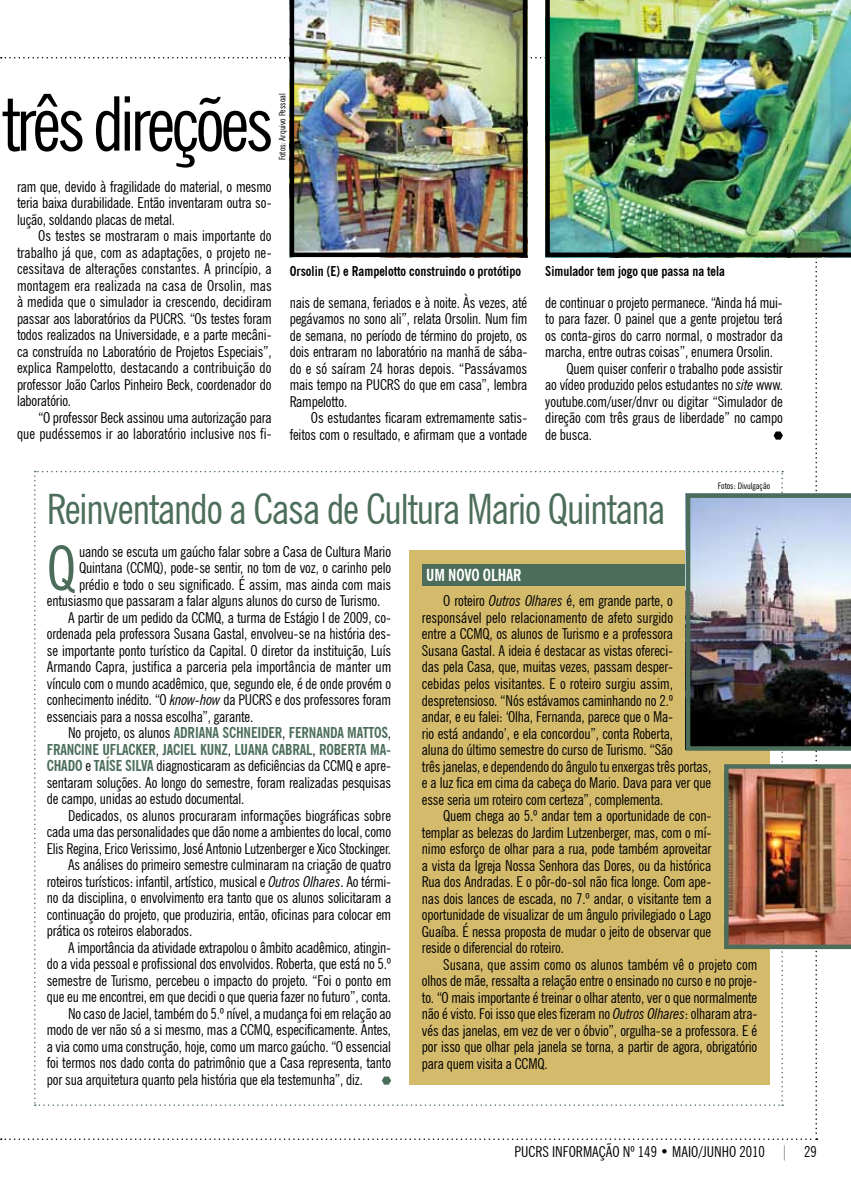
<style>
.page{position:relative;width:851px;height:1191px;background:#fff}
.page>*{position:absolute;margin:0;border:0;box-sizing:border-box;transform-origin:0 0}
.t1{font:condensed 75px "News Gothic BT";letter-spacing:-.05em;color:#000}
.t2{font:condensed 60.6px "News Gothic BT";color:#4b6d5a}
.t3{font:condensed 42px "News Gothic BT";letter-spacing:-.025em;color:#4b6d5a}
.t4{font:700 condensed 16.5px "News Gothic BT";letter-spacing:-.01em;color:#fff}
.t5{font:condensed 15px/16.5px "News Gothic BT";letter-spacing:-.01em;color:#000;text-align:justify}
.t6{font:700 condensed 15px "News Gothic BT";letter-spacing:-.01em;color:#4b6d5a}
.t7{font:700 condensed 13.5px "News Gothic BT";color:#000}
.t8{font:condensed 9px "News Gothic BT";color:#000}
.s1{font-style:italic}
.s2{font-weight:700;color:#4b6d5a}
.s3{font-weight:400;color:#000}
.s4{color:#808285}
</style>
<div class="page">
<img style="left:289px;top:0;width:238px;height:57px">
<img style="left:545px;top:0;width:305px;height:57px">
<img style="left:1px;top:57px;width:849px;height:1083px">
<img style="left:685px;top:493px;width:165px;height:257px">
<h1 class="t1" style="left:2px;top:78px;width:273px">três direções</h1>
<p class="t8" style="left:277px;top:160px;width:68px;rotate:-90deg">Fotos: Arquivo Pessoal</p>
<p class="t5" style="left:17px;top:178px;width:256px">ram que, devido à fragilidade do material, o mesmo teria baixa durabilidade. Então inventaram outra so&shy;lução, soldando placas de metal.</p>
<p class="t5" style="left:17px;top:227px;width:256px;text-indent:21px">Os testes se mostraram o mais importante do trabalho já que, com as adaptações, o projeto ne&shy;cessitava de alterações constantes. A princípio, a montagem era realizada na casa de Orsolin, mas à medida que o simulador ia crescendo, decidiram passar aos laboratórios da PUCRS. “Os testes foram todos realizados na Universidade, e a parte mecâni&shy;ca construída no Laboratório de Projetos Especiais”, explica Rampelotto, destacando a contribuição do professor João Carlos Pinheiro Beck, coordenador do laboratório.</p>
<p class="t5" style="left:17px;top:409px;width:256px;text-align:right">“O professor Beck assinou uma autorização para que pudéssemos ir ao laboratório inclusive nos fi-</p>
<p class="t7" style="left:289px;top:263px;width:233px">Orsolin (E) e Rampelotto construindo o protótipo</p>
<p class="t7" style="left:545px;top:263px;width:181px">Simulador tem jogo que passa na tela</p>
<p class="t5" style="left:289px;top:294px;width:239px">nais de semana, feriados e à noite. Às vezes, até pegávamos no sono ali”, relata Orsolin. Num fim de semana, no período de término do projeto, os dois entraram no laboratório na manhã de sába&shy;do e só saíram 24 horas depois. “Passávamos mais tempo na PUCRS do que em casa”, lembra Rampelotto.</p>
<p class="t5" style="left:289px;top:409px;width:239px;text-align:right">Os estudantes ficaram extremamente satis&shy;feitos com o resultado, e afirmam que a vontade</p>
<p class="t5" style="left:545px;top:294px;width:239px">de continuar o projeto permanece. “Ainda há mui-</p>
<p class="t5" style="left:545px;top:310px;width:239px">to para fazer. O painel que a gente projetou terá</p>
<p class="t5" style="left:545px;top:327px;width:239px">os conta-giros do carro normal, o mostrador da</p>
<p class="t5" style="left:545px;top:343px;width:229px">marcha, entre outras coisas”, enumera Orsolin.</p>
<p class="t5" style="left:566px;top:360px;width:218px">Quem quiser conferir o trabalho pode assistir</p>
<p class="t5" style="left:545px;top:376px;width:239px">ao vídeo produzido pelos estudantes no <span class="s1">site</span> www.</p>
<p class="t5" style="left:545px;top:393px;width:239px">youtube.com/user/dnvr ou digitar “Simulador de</p>
<p class="t5" style="left:545px;top:409px;width:239px">direção com três graus de liberdade” no campo</p>
<p class="t5" style="left:545px;top:426px;width:48px">de busca.</p>
<p class="t8" style="left:717px;top:480px;width:54px">Fotos: Divulgação</p>
<h3 class="t3" style="left:47px;top:483px;width:620px">Reinventando a Casa de Cultura Mario Quintana</h3>
<h2 class="t2" style="left:47px;top:531px;width:31px">Q</h2>
<p class="t5" style="left:79px;top:543px;width:313px">uando se escuta um gaúcho falar sobre a Casa de Cultura Mario</p>
<p class="t5" style="left:79px;top:559px;width:313px">Quintana (CCMQ), pode-se sentir, no tom de voz, o carinho pelo</p>
<p class="t5" style="left:79px;top:576px;width:313px">prédio e todo o seu significado. É assim, mas ainda com mais</p>
<p class="t5" style="left:47px;top:592px;width:335px">entusiasmo que passaram a falar alguns alunos do curso de Turismo.</p>
<p class="t5" style="left:68px;top:609px;width:324px">A partir de um pedido da CCMQ, a turma de Estágio I de 2009, co-</p>
<p class="t5" style="left:47px;top:625px;width:346px">ordenada pela professora Susana Gastal, envolveu-se na história des-</p>
<p class="t5" style="left:47px;top:642px;width:346px">se importante ponto turístico da Capital. O diretor da instituição, Luís</p>
<p class="t5" style="left:47px;top:658px;width:346px">Armando Capra, justifica a parceria pela importância de manter um</p>
<p class="t5" style="left:47px;top:675px;width:346px">vínculo com o mundo acadêmico, que, segundo ele, é de onde provém o</p>
<p class="t5" style="left:47px;top:691px;width:346px">conhecimento inédito. “O <span class="s1">know-how</span> da PUCRS e dos professores foram</p>
<p class="t5" style="left:47px;top:708px;width:208px">essenciais para a nossa escolha”, garante.</p>
<p class="t5" style="left:68px;top:724px;width:134px">No projeto, os alunos <span class="s2">ADRIANA</span></p>
<p class="t6" style="left:222px;top:723px;width:29px">SCHNEIDE</p>
<p class="t6" style="left:275px;top:723px;width:42px">R<span class="s3">,</span> FERNANDA</p>
<p class="t4" style="left:426px;top:565px;width:94px">Um novo olhar</p>
<p class="t5" style="left:422px;top:593px;width:291px;text-align:left;text-indent:21px">O roteiro <span class="s1">Outros Olhares</span> é, em grande parte, o responsável pelo relacionamento de afeto surgido<br>entre a CCMQ, os alunos de Turismo e a professora Susana Gastal. A ideia é destacar as vistas ofereci-<br>das pela Casa, que, muitas vezes, passam desper&shy;cebidas pelos visitantes. E o roteiro surgiu assim, despretensioso. “Nós estávamos caminhando no 2.º<br>andar, e eu falei: ‘Olha, Fernanda, parece que o Ma-<br>rio está andando’, e ela concordou”, conta Roberta,<br>aluna do último semestre do curso de Turismo. “São<br>três janelas, e dependendo do ângulo tu enxergas três portas, e a luz fica em cima da cabeça do Mario. Dava para ver que esse seria um roteiro com certeza”, complementa.</p>
<p class="t5" style="left:422px;top:807px;width:291px;text-indent:21px">Quem chega ao 5.º andar tem a oportunidade de con&shy;templar as belezas do Jardim Lutzenberger, mas, com o mí&shy;nimo esforço de olhar para a rua, pode também aproveitar a vista da Igreja Nossa Senhora das Dores, ou da histórica Rua dos Andradas. E o pôr-do-sol não fica longe. Com ape&shy;nas dois lances de escada, no 7.º andar, o visitante tem a oportunidade de visualizar de um ângulo privilegiado o Lago Guaíba. É nessa proposta de mudar o jeito de observar que reside o diferencial do roteiro.</p>
<p class="t5" style="left:422px;top:956px;width:337px;text-indent:21px">Susana, que assim como os alunos também vê o projeto com olhos de mãe, ressalta a relação entre o ensinado no curso e no proje&shy;to. “O mais importante é treinar o olhar atento, ver o que normalmente não é visto. Foi isso que eles fizeram no <span class="s1">Outros Olhares</span>: olharam atra&shy;vés das janelas, em vez de ver o óbvio”, orgulha-se a professora. E é por isso que olhar pela janela se torna, a partir de agora, obrigatório para quem visita a CCMQ.</p>
<p class="t5" style="left:47px;top:724px;width:346px;text-indent:300px"><span class="s2">MATTOS</span>, <span class="s2">FRANCINE UFLACKER</span>, <span class="s2">JACIEL KUNZ</span>, <span class="s2">LUANA CABRAL</span>, <span class="s2">ROBERTA MA-CHADO</span> e <span class="s2">TAÍSE SILVA</span> diagnosticaram as deficiências da CCMQ e apre&shy;sentaram soluções. Ao longo do semestre, foram realizadas pesquisas de campo, unidas ao estudo documental.</p>
<p class="t5" style="left:68px;top:807px;width:324px">Dedicados, os alunos procuraram informações biográficas sobre</p>
<p class="t5" style="left:47px;top:823px;width:346px">cada uma das personalidades que dão nome a ambientes do local, como</p>
<p class="t5" style="left:47px;top:840px;width:346px">Elis Regina, Erico Verissimo, José Antonio Lutzenberger e Xico Stockinger.</p>
<p class="t5" style="left:68px;top:856px;width:324px">As análises do primeiro semestre culminaram na criação de quatro</p>
<p class="t5" style="left:47px;top:873px;width:346px">roteiros turísticos: infantil, artístico, musical e <span class="s1">Outros Olhares</span>. Ao térmi-</p>
<p class="t5" style="left:47px;top:889px;width:346px">no da disciplina, o envolvimento era tanto que os alunos solicitaram a</p>
<p class="t5" style="left:47px;top:906px;width:346px">continuação do projeto, que produziria, então, oficinas para colocar em</p>
<p class="t5" style="left:47px;top:922px;width:147px">prática os roteiros elaborados.</p>
<p class="t5" style="left:68px;top:939px;width:324px">A importância da atividade extrapolou o âmbito acadêmico, atingin-</p>
<p class="t5" style="left:47px;top:955px;width:346px">do a vida pessoal e profissional dos envolvidos. Roberta, que está no 5.º</p>
<p class="t5" style="left:47px;top:972px;width:346px">semestre de Turismo, percebeu o impacto do projeto. “Foi o ponto em</p>
<p class="t5" style="left:47px;top:988px;width:346px">que eu me encontrei, em que decidi o que queria fazer no futuro”, conta.</p>
<p class="t5" style="left:68px;top:1005px;width:324px">No caso de Jaciel, também do 5.º nível, a mudança foi em relação ao</p>
<p class="t5" style="left:47px;top:1021px;width:346px">modo de ver não só a si mesmo, mas a CCMQ, especificamente. Antes,</p>
<p class="t5" style="left:47px;top:1038px;width:346px">a via como uma construção, hoje, como um marco gaúcho. “O essencial</p>
<p class="t5" style="left:47px;top:1054px;width:346px">foi termos nos dado conta do patrimônio que a Casa representa, tanto</p>
<p class="t5" style="left:47px;top:1071px;width:317px">por sua arquitetura quanto pela história que ela testemunha”, diz.</p>
<p class="t5" style="left:514px;top:1143px;width:165px">PUCRS INFORMAÇÃO Nº 149 • maio</p>
<p class="t5" style="left:698px;top:1143px;width:120px">/junho 2010 <span class="s4">|</span> 29</p>
</div>
